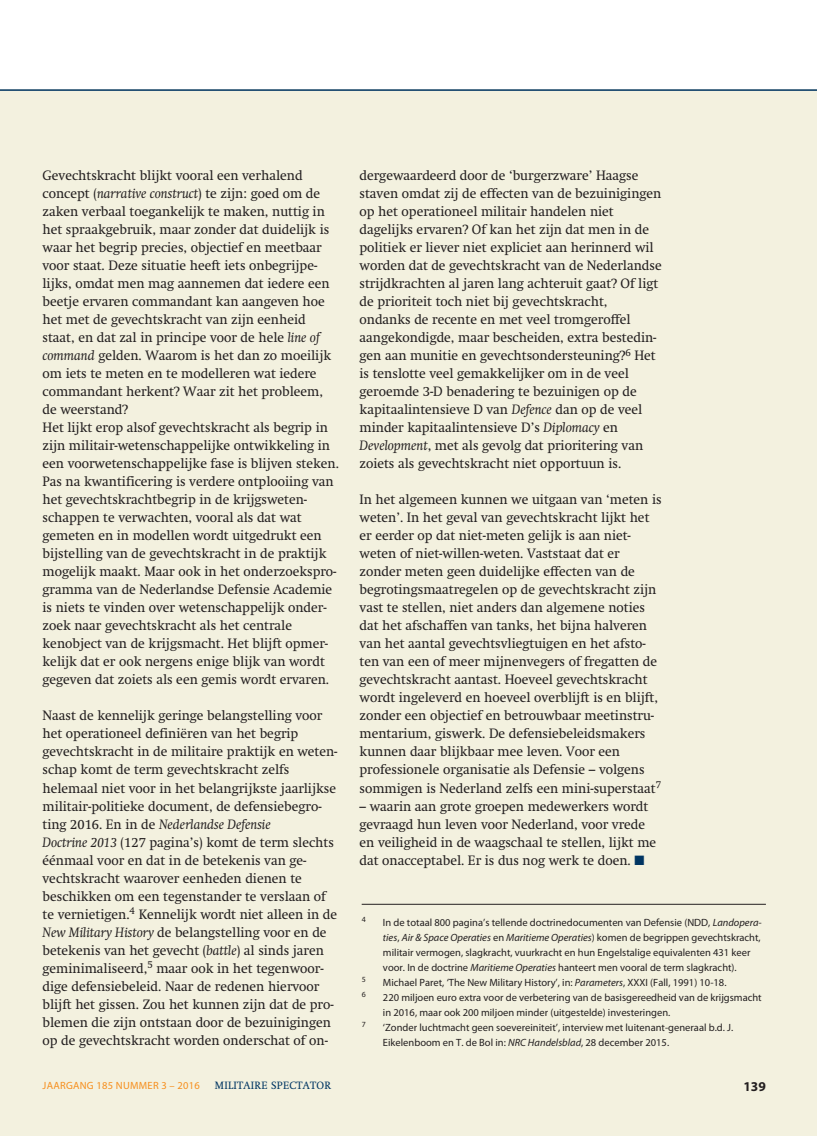
<style>
.page{position:relative;width:817px;height:1136px;background:#fff}
.page>*{position:absolute;margin:0;border:0;box-sizing:border-box;transform-origin:0 0}
.t1{font:13.5px/18px "Swift";color:#231f20}
.t2{font:700 13.5px "Myriad Pro";color:#231f20}
.t3{font:10.5px/15px "Myriad Pro";color:#231f20}
.t4{font:10.5px "Myriad Pro";letter-spacing:.025em;color:#f68f1e}
.t5{font:10.5px "Swift";letter-spacing:.025em;color:#003562}
.t6{font:7.8px "Myriad Pro";color:#231f20}
.s1{font-style:italic}
.s2{color:#003562}
</style>
<div class="page">
<div style="left:0;top:89px;width:816px;height:1046px;background:#f3f1df"></div>
<hr style="left:0;top:89px;width:816px;height:2px;background:#003562">
<hr style="left:361px;top:903px;width:404px;height:1px;background:#231f20">
<p class="t1" style="left:43px;top:166px;width:298px">Gevechtskracht blijkt vooral een verhalend concept (<span class="s1">narrative construct</span>) te zijn: goed om de zaken verbaal toegankelijk te maken, nuttig in het spraakgebruik, maar zonder dat duidelijk is waar het begrip precies, objectief en meetbaar voor staat. Deze situatie heeft iets onbegrijpe&shy;lijks, omdat men mag aannemen dat iedere een beetje ervaren commandant kan aangeven hoe het met de gevechtskracht van zijn eenheid staat, en dat zal in principe voor de hele <span class="s1">line of command</span> gelden. Waarom is het dan zo moeilijk om iets te meten en te modelleren wat iedere commandant herkent? Waar zit het probleem, de weerstand?<br>Het lijkt erop alsof gevechtskracht als begrip in zijn militair-wetenschappelijke ontwikkeling in een voorwetenschappelijke fase is blijven steken.<br>Pas na kwantificering is verdere ontplooiing van het gevechtskrachtbegrip in de krijgsweten&shy;schappen te verwachten, vooral als dat wat gemeten en in modellen wordt uitgedrukt een bijstelling van de gevechtskracht in de praktijk mogelijk maakt. Maar ook in het onderzoekspro&shy;gramma van de Nederlandse Defensie Academie is niets te vinden over wetenschappelijk onder&shy;zoek naar gevechtskracht als het centrale kenobject van de krijgsmacht. Het blijft opmer&shy;kelijk dat er ook nergens enige blijk van wordt gegeven dat zoiets als een gemis wordt ervaren.</p>
<p class="t1" style="left:43px;top:706px;width:296px">Naast de kennelijk geringe belangstelling voor het operationeel definiëren van het begrip gevechtskracht in de militaire praktijk en weten&shy;schap komt de term gevechtskracht zelfs helemaal niet voor in het belangrijkste jaarlijkse militair-politieke document, de defensiebegro&shy;ting 2016. En in de <span class="s1">Nederlandse Defensie<br>Doctrine 2013</span> (127 pagina’s) komt de term slechts éénmaal voor en dat in de betekenis van ge&shy;vechtskracht waarover eenheden dienen te beschikken om een tegenstander te verslaan of te vernietigen.<sup>4</sup> Kennelijk wordt niet alleen in de <span class="s1">New Military History</span> de belangstelling voor en de betekenis van het gevecht (<span class="s1">battle</span>) al sinds jaren geminimaliseerd,<sup>5</sup> maar ook in het tegenwoor&shy;dige defensiebeleid. Naar de redenen hiervoor blijft het gissen. Zou het kunnen zijn dat de pro&shy;blemen die zijn ontstaan door de bezuinigingen op de gevechtskracht worden onderschat of on-</p>
<p class="t1" style="left:359px;top:166px;width:303px">dergewaardeerd door de ‘burgerzware’ Haagse staven omdat zij de effecten van de bezuinigingen op het operationeel militair handelen niet dagelijks ervaren? Of kan het zijn dat men in de politiek er liever niet expliciet aan herinnerd wil worden dat de gevechtskracht van de Nederlandse strijdkrachten al jaren lang achteruit gaat? Of ligt de prioriteit toch niet bij gevechtskracht, ondanks de recente en met veel tromgeroffel aangekondigde, maar bescheiden, extra bestedin&shy;gen aan munitie en gevechtsondersteuning?<sup>6</sup> Het is tenslotte veel gemakkelijker om in de veel geroemde 3-D benadering te bezuinigen op de kapitaalintensieve D van <span class="s1">Defence</span> dan op de veel minder kapitaalintensieve D’s <span class="s1">Diplomacy</span> en <span class="s1">Development</span>, met als gevolg dat prioritering van zoiets als gevechtskracht niet opportuun is.</p>
<p class="t1" style="left:359px;top:490px;width:303px">In het algemeen kunnen we uitgaan van ‘meten is weten’. In het geval van gevechtskracht lijkt het er eerder op dat niet-meten gelijk is aan niet&shy;weten of niet-willen-weten. Vaststaat dat er zonder meten geen duidelijke effecten van de begrotingsmaatregelen op de gevechtskracht zijn vast te stellen, niet anders dan algemene noties dat het afschaffen van tanks, het bijna halveren van het aantal gevechtsvliegtuigen en het afsto&shy;ten van een of meer mijnenvegers of fregatten de gevechtskracht aantast. Hoeveel gevechtskracht wordt ingeleverd en hoeveel overblijft is en blijft, zonder een objectief en betrouwbaar meetinstru&shy;mentarium, giswerk. De defensiebeleidsmakers kunnen daar blijkbaar mee leven. Voor een professionele organisatie als Defensie – volgens sommigen is Nederland zelfs een mini-superstaat<sup>7</sup></p>
<p class="t1" style="left:359px;top:796px;width:298px">– waarin aan grote groepen medewerkers wordt gevraagd hun leven voor Nederland, voor vrede en veiligheid in de waagschaal te stellen, lijkt me dat onacceptabel. Er is dus nog werk te doen. <span class="s2">■</span></p>
<p class="t6" style="left:361px;top:915px;width:6px">4</p>
<p class="t3" style="left:383px;top:914px;width:380px">In de totaal 800 pagina’s tellende doctrinedocumenten van Defensie (NDD, <span class="s1">Landopera&shy;ties</span>, <span class="s1">Air &amp; Space Operaties</span> en <span class="s1">Maritieme Operaties</span>) komen de begrippen gevechtskracht, militair vermogen, slagkracht, vuurkracht en hun Engelstalige equivalenten 431 keer voor. In de doctrine <span class="s1">Maritieme Operaties</span> hanteert men vooral de term slagkracht).</p>
<p class="t6" style="left:361px;top:975px;width:6px">5</p>
<p class="t3" style="left:383px;top:974px;width:345px">Michael Paret, ‘The New Military History’, in: <span class="s1">Parameters</span>, XXXI (Fall, 1991) 10-18.</p>
<p class="t6" style="left:361px;top:990px;width:6px">6</p>
<p class="t3" style="left:383px;top:989px;width:380px">220 miljoen euro extra voor de verbetering van de basisgereedheid van de krijgsmacht in 2016, maar ook 200 miljoen minder (uitgestelde) investeringen.</p>
<p class="t6" style="left:361px;top:1020px;width:6px">7</p>
<p class="t3" style="left:383px;top:1019px;width:352px">‘Zonder luchtmacht geen soevereiniteit’, interview met luitenant-generaal b.d. J.<br>Eikelenboom en T. de Bol in: <span class="s1">NRC Handelsblad</span>, 28 december 2015.</p>
<p class="t4" style="left:43px;top:1079px;width:159px">JAARGANG 185 NUMMER 3 – 2016</p>
<p class="t5" style="left:215px;top:1078px;width:118px">MILITAIRE SPECTATOR</p>
<p class="t2" style="left:743px;top:1078px;width:24px">139</p>
</div>
